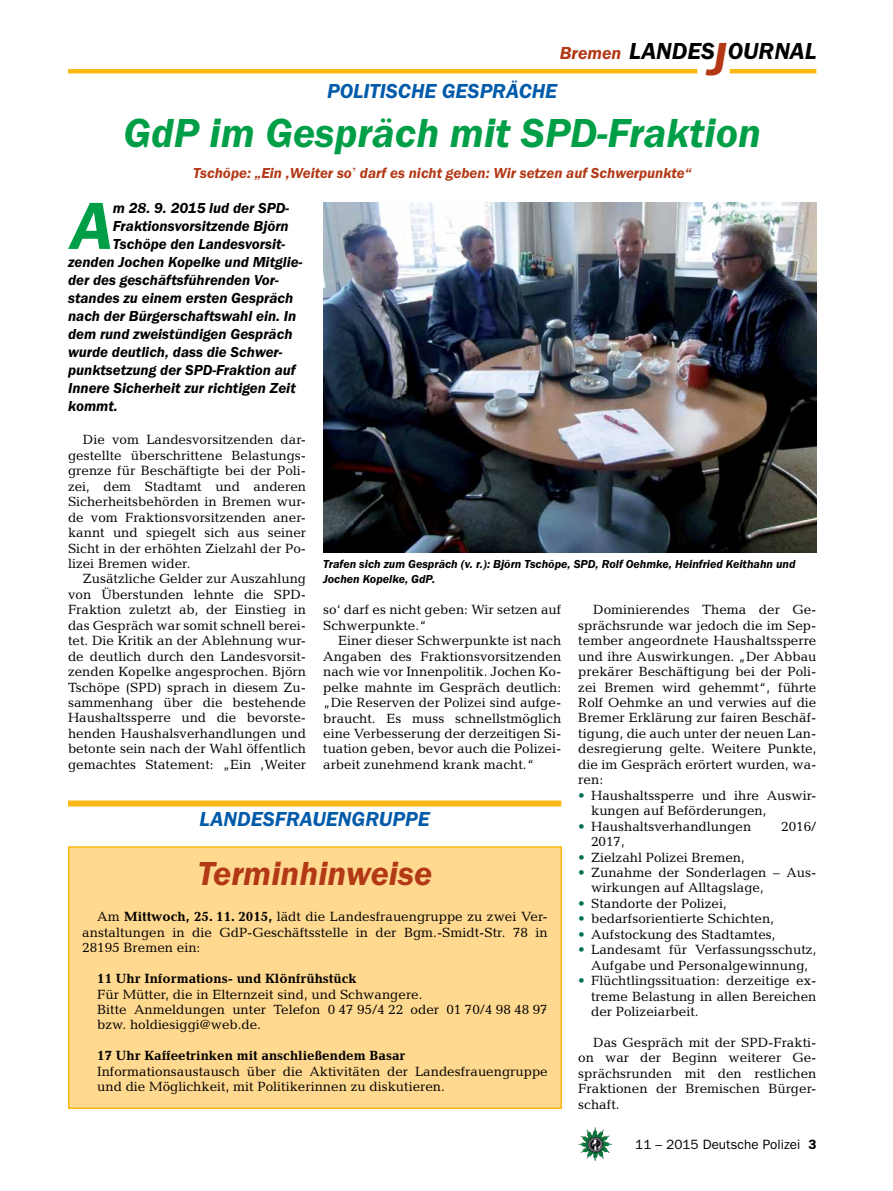
<style>
.page{position:relative;width:893px;height:1191px;background:#fff}
.page>*{position:absolute;margin:0;border:0;box-sizing:border-box;transform-origin:0 0}
.t1{font:italic 600 69px "Franklin Gothic Itc T";color:#009f47}
.t2{font:italic 600 42px "Franklin Gothic Itc T";color:#009f47}
.t3{font:italic 600 34.5px "Franklin Gothic Itc T";letter-spacing:-.01em;color:#b33916}
.t4{font:italic 600 24px "Franklin Gothic Itc T";color:#000}
.t5{font:italic 600 21px "Franklin Gothic Itc T";color:#005baa}
.t6{font:italic 600 18px "Franklin Gothic Itc T";color:#b33916}
.t7{font:italic 600 15px "Franklin Gothic Itc T";color:#000}
.t8{font:italic 600 15px "Franklin Gothic Itc T";color:#b33916}
.t9{font:13.5px/15.5px "Candida";color:#000;text-align:justify}
.t10{font:700 13.5px "Candida";color:#000}
.t11{font:13.5px "Franklin Gothic";color:#000}
.t12{font:italic 600 12px/15.5px "Franklin Gothic Itc T";color:#000}
.s1{font-size:48px;color:#b33916}
.s2{font-family:"Times Ten";font-weight:400;font-style:normal}
.s3{color:#006f53}
.s4{font-weight:700}
.s5{font-weight:600}
</style>
<div class="page">
<img style="left:578px;top:1127px;width:17px;height:25px">
<hr style="left:730px;top:69px;width:86px;height:4px;background:#fdb913">
<hr style="left:68px;top:69px;width:629px;height:4px;background:#fdb913">
<img style="left:323px;top:203px;width:493px;height:349px">
<div style="left:68px;top:800px;width:493px;height:6px;background:#fdb913"></div>
<div style="left:69px;top:847px;width:492px;height:261px;background:#ffd990"></div>
<div style="left:68px;top:846px;width:494px;height:263px;border:2px solid #fdb913"></div>
<h3 class="t6" style="left:560px;top:42px;width:63px">Bremen</h3>
<h3 class="t5" style="left:327px;top:79px;width:129px">Politische Gespr</h3>
<h3 class="t5" style="left:506px;top:79px;width:52px">äche</h3>
<h3 class="t4" style="left:629px;top:37px;width:189px">LANDES<span class="s1">J</span>OURNAL</h3>
<h2 class="t2" style="left:123px;top:109px;width:639px">GdP im Gespräch mit SPD-Fraktion</h2>
<p class="t8" style="left:193px;top:164px;width:500px">Tschöpe: „Ein ,Weiter so<span class="s2">’</span> darf es nicht geben: Wir setzen auf Schwerpunkte“</p>
<h1 class="t1" style="left:70px;top:186px;width:44px">A</h1>
<p class="t7" style="left:113px;top:199px;width:178px">m 28. 9. 2015 lud der SPD-</p>
<p class="t7" style="left:113px;top:217px;width:177px">Fraktionsvorsitzende Björn</p>
<p class="t7" style="left:113px;top:235px;width:174px">Tschöpe den Landesvorsit-</p>
<p class="t7" style="left:68px;top:253px;width:236px">zenden Jochen Kopelke und Mitglie-</p>
<p class="t7" style="left:68px;top:271px;width:212px">der des geschäftsführenden Vor-</p>
<p class="t7" style="left:68px;top:289px;width:227px">standes zu einem ersten Gespräch</p>
<p class="t7" style="left:68px;top:307px;width:230px">nach der Bürgerschaftswahl ein. In</p>
<p class="t7" style="left:68px;top:325px;width:226px">dem rund zweistündigen Gespräch</p>
<p class="t7" style="left:68px;top:343px;width:216px">wurde deutlich, dass die Schwer-</p>
<p class="t7" style="left:68px;top:361px;width:230px">punktsetzung der SPD-Fraktion auf</p>
<p class="t7" style="left:68px;top:379px;width:229px">Innere Sicherheit zur richtigen Zeit</p>
<p class="t7" style="left:68px;top:397px;width:51px">kommt.</p>
<p class="t9" style="left:68px;top:432px;width:240px;text-indent:15px">Die vom Landesvorsitzenden dar&shy;gestellte überschrittene Belastungs&shy;grenze für Beschäftigte bei der Poli&shy;zei, dem Stadtamt und anderen Sicherheitsbehörden in Bremen wur&shy;de vom Fraktionsvorsitzenden aner&shy;kannt und spiegelt sich aus seiner Sicht in der erhöhten Zielzahl der Po&shy;lizei Bremen wider.</p>
<p class="t9" style="left:68px;top:571px;width:240px;text-indent:15px">Zusätzliche Gelder zur Auszahlung von Überstunden lehnte die SPD-Fraktion zuletzt ab, der Einstieg in das Gespräch war somit schnell berei&shy;tet. Die Kritik an der Ablehnung wur&shy;de deutlich durch den Landesvorsit&shy;zenden Kopelke angesprochen. Björn Tschöpe (SPD) sprach in diesem Zu&shy;sammenhang über die bestehende Haushaltssperre und die bevorste&shy;henden Haushalsverhandlungen und betonte sein nach der Wahl öffentlich gemachtes Statement: „Ein ,Weiter</p>
<p class="t12" style="left:323px;top:556px;width:474px">Trafen sich zum Gespräch (v. r.): Björn Tschöpe, SPD, Rolf Oehmke, Heinfried Keithahn und<br>Jochen Kopelke, GdP.</p>
<p class="t9" style="left:578px;top:602px;width:240px;text-indent:15px">Dominierendes Thema der Ge&shy;sprächsrunde war jedoch die im Sep&shy;tember angeordnete Haushaltssperre und ihre Auswirkungen. „Der Abbau prekärer Beschäftigung bei der Poli&shy;zei Bremen wird gehemmt“, führte Rolf Oehmke an und verwies auf die Bremer Erklärung zur fairen Beschäf&shy;tigung, die auch unter der neuen Lan&shy;desregierung gelte. Weitere Punkte, die im Gespräch erörtert wurden, wa&shy;ren:</p>
<p class="t9" style="left:591px;top:787px;width:227px;text-indent:-13px"><span class="s3">•</span> Haushaltssperre und ihre Auswir&shy;kungen auf Beförderungen,</p>
<p class="t9" style="left:578px;top:818px;width:175px"><span class="s3">•</span> Haushaltsverhandlungen</p>
<p class="t9" style="left:781px;top:818px;width:37px">2016/</p>
<p class="t9" style="left:591px;top:834px;width:35px">2017,</p>
<p class="t9" style="left:578px;top:849px;width:168px"><span class="s3">•</span> Zielzahl Polizei Bremen,</p>
<p class="t9" style="left:591px;top:864px;width:227px;text-indent:-13px"><span class="s3">•</span> Zunahme der Sonderlagen – Aus&shy;wirkungen auf Alltagslage,</p>
<p class="t9" style="left:578px;top:895px;width:150px"><span class="s3">•</span> Standorte der Polizei,</p>
<p class="t9" style="left:578px;top:911px;width:197px"><span class="s3">•</span> bedarfsorientierte Schichten,</p>
<p class="t9" style="left:578px;top:926px;width:199px"><span class="s3">•</span> Aufstockung des Stadtamtes,</p>
<p class="t9" style="left:578px;top:942px;width:240px;text-align:center"><span class="s3">•</span> Landesamt für Verfassungsschutz,<br>Aufgabe und Personalgewinnung,</p>
<p class="t9" style="left:591px;top:972px;width:227px;text-indent:-13px"><span class="s3">•</span> Flüchtlingssituation: derzeitige ex&shy;treme Belastung in allen Bereichen der Polizeiarbeit.</p>
<p class="t9" style="left:578px;top:1034px;width:240px;text-indent:15px">Das Gespräch mit der SPD-Frakti&shy;on war der Beginn weiterer Ge&shy;sprächsrunden mit den restlichen Fraktionen der Bremischen Bürger&shy;schaft.</p>
<p class="t9" style="left:323px;top:602px;width:240px">so‘ darf es nicht geben: Wir setzen auf<br>Schwerpunkte.“</p>
<p class="t9" style="left:323px;top:633px;width:240px;text-indent:15px">Einer dieser Schwerpunkte ist nach Angaben des Fraktionsvorsitzenden nach wie vor Innenpolitik. Jochen Ko&shy;pelke mahnte im Gespräch deutlich: „Die Reserven der Polizei sind aufge&shy;braucht. Es muss schnellstmöglich eine Verbesserung der derzeitigen Si&shy;tuation geben, bevor auch die Polizei&shy;arbeit zunehmend krank macht.“</p>
<h3 class="t5" style="left:200px;top:807px;width:25px">Landes</h3>
<h3 class="t5" style="left:275px;top:807px;width:26px">frauen</h3>
<h3 class="t5" style="left:352px;top:807px;width:28px">gruppe</h3>
<h3 class="t3" style="left:198px;top:853px;width:236px">Terminhinweise</h3>
<p class="t9" style="left:82px;top:909px;width:467px;text-indent:15px">Am <span class="s4">Mittwoch, 25. 11. 2015,</span> lädt die Landesfrauengruppe zu zwei Ver&shy;anstaltungen in die GdP-Geschäftsstelle in der Bgm.-Smidt-Str. 78 in 28195 Bremen ein:</p>
<p class="t10" style="left:97px;top:970px;width:261px">11 Uhr Informations- und Klönfrühstück</p>
<p class="t9" style="left:97px;top:986px;width:452px;text-align:left">Für Mütter, die in Elternzeit sind, und Schwangere.<br>Bitte Anmeldungen unter Telefon 0 47 95/4 22 oder 01 70/4 98 48 97 bzw. holdiesiggi@web.de.</p>
<p class="t10" style="left:97px;top:1048px;width:310px">17 Uhr Kaffeetrinken mit anschließendem Basar</p>
<p class="t9" style="left:97px;top:1063px;width:452px">Informationsaustausch über die Aktivitäten der Landesfrauengruppe und die Möglichkeit, mit Politikerinnen zu diskutieren.</p>
<p class="t11" style="left:635px;top:1136px;width:183px">11 – 2015 Deutsche Polizei <span class="s5">3</span></p>
</div>
